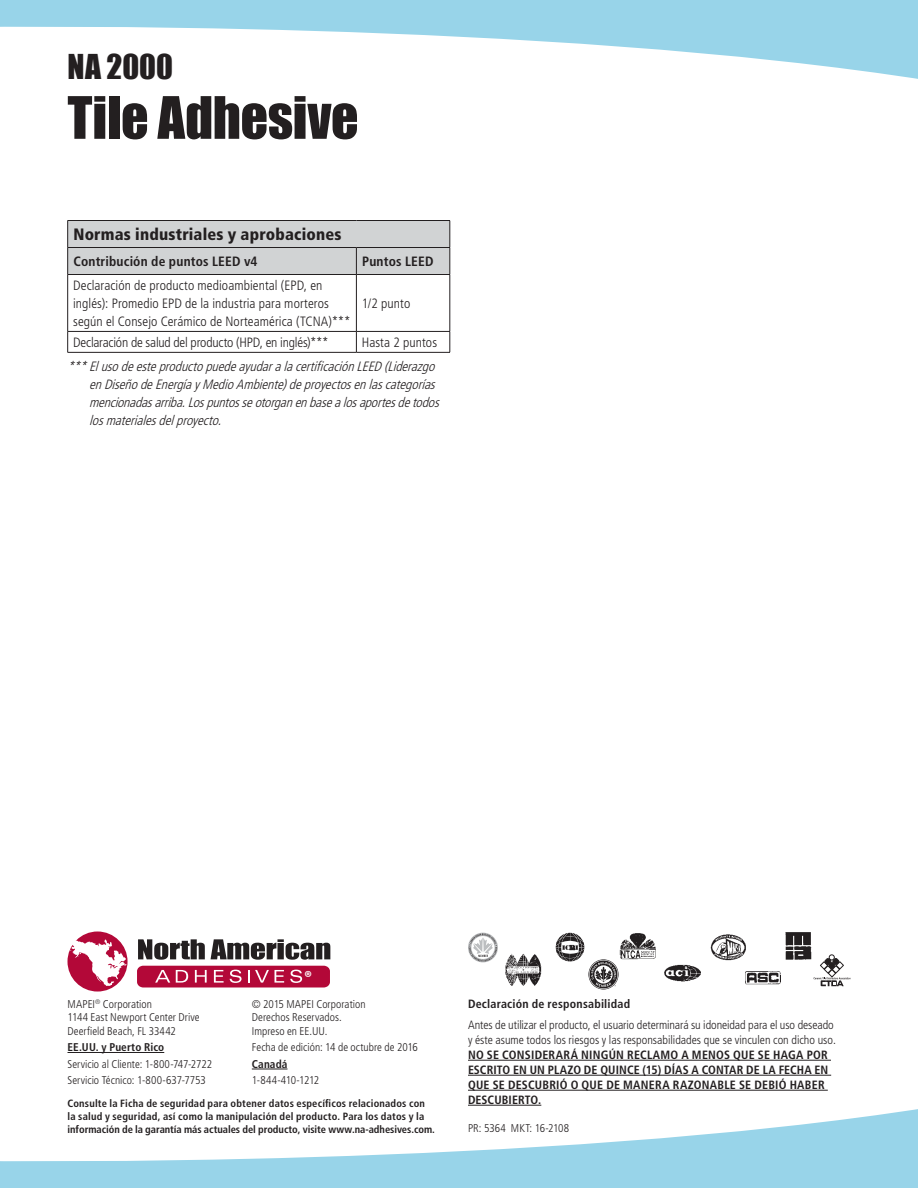
<style>
.page{position:relative;width:918px;height:1188px;background:#fff}
.page>*{position:absolute;margin:0;border:0;box-sizing:border-box;transform-origin:0 0}
.t1{font:54px "Impact";letter-spacing:-.01em;color:#231f20}
.t2{font:31.5px "Impact";color:#231f20}
.t3{font:700 17.7px "Myriad Pro";color:#fff}
.t4{font:900 condensed 16.5px "Frutiger LT Std";letter-spacing:.01em;color:#231f20}
.t5{font:italic 300 condensed 13.5px/18px "Frutiger LT Std";color:#231f20}
.t6{font:300 condensed 13.5px/18px "Frutiger LT Std";letter-spacing:.005em;color:#231f20}
.t7{font:300 condensed 13.5px "Frutiger LT Std";letter-spacing:-.015em;color:#231f20}
.t8{font:700 condensed 13.5px "Frutiger LT Std";letter-spacing:.015em;color:#231f20}
.t9{font:700 condensed 12px/15px "Frutiger LT Std";letter-spacing:.015em;color:#231f20}
.t10{font:300 condensed 12px/15px "Frutiger LT Std";letter-spacing:-.005em;color:#231f20}
.t11{font:300 condensed 11.25px/13.5px "Frutiger LT Std";letter-spacing:.005em;color:#231f20}
.t12{font:700 condensed 11.25px "Frutiger LT Std";letter-spacing:.01em;color:#231f20}
.t13{font:300 condensed 11.25px "Frutiger LT Std";letter-spacing:-.04em;color:#231f20}
.t14{font:700 condensed 10.5px/12.6px "Frutiger LT Std";letter-spacing:.015em;color:#231f20}
</style>
<div class="page">
<div style="left:68px;top:932px;width:60px;height:60px;background:#b30838;border-radius:50%"></div>
<svg style="left:138px;top:939px;width:67px;height:21px"></svg>
<svg style="left:211px;top:939px;width:119px;height:21px"></svg>
<svg style="left:70px;top:939px;width:57px;height:47px"></svg>
<div style="left:137px;top:966px;width:193px;height:21px;background:#b30838;border-radius:6px"></div>
<svg style="left:155px;top:970px;width:15px;height:13px"></svg>
<svg style="left:176px;top:970px;width:12px;height:13px"></svg>
<svg style="left:195px;top:970px;width:12px;height:13px"></svg>
<svg style="left:214px;top:970px;width:10px;height:13px"></svg>
<svg style="left:230px;top:970px;width:12px;height:13px"></svg>
<svg style="left:248px;top:970px;width:21px;height:13px"></svg>
<svg style="left:275px;top:970px;width:9px;height:13px"></svg>
<svg style="left:290px;top:970px;width:12px;height:13px"></svg>
<svg style="left:0;top:1109px;width:918px;height:79px;fill:#98d4e9"></svg>
<svg style="left:0;top:0;width:918px;height:79px;fill:#98d4e9"></svg>
<hr style="left:68px;top:220px;width:288px;height:1px;background:#231f20">
<hr style="left:356px;top:220px;width:94px;height:1px;background:#231f20">
<hr style="left:67px;top:275px;width:1px;height:56px;background:#231f20">
<hr style="left:356px;top:275px;width:1px;height:56px;background:#231f20">
<hr style="left:450px;top:275px;width:1px;height:56px;background:#231f20">
<hr style="left:68px;top:331px;width:288px;height:1px;background:#231f20">
<svg style="left:67px;top:332px;width:1px;height:20px"></svg>
<hr style="left:356px;top:331px;width:94px;height:1px;background:#231f20">
<svg style="left:356px;top:332px;width:1px;height:20px"></svg>
<svg style="left:450px;top:332px;width:1px;height:20px"></svg>
<hr style="left:68px;top:352px;width:288px;height:1px;background:#231f20">
<hr style="left:356px;top:352px;width:94px;height:1px;background:#231f20">
<div style="left:67px;top:221px;width:384px;height:54px;background:#d1d3d4"></div>
<hr style="left:68px;top:274px;width:288px;height:1px;background:#231f20">
<hr style="left:356px;top:274px;width:94px;height:1px;background:#231f20">
<svg style="left:468px;top:933px;width:30px;height:29px"></svg>
<svg style="left:556px;top:933px;width:63px;height:56px"></svg>
<img style="left:505px;top:954px;width:37px;height:32px">
<div style="left:820px;top:962px;width:8px;height:7px;border:1px solid #231f20;border-radius:3px"></div>
<div style="left:824px;top:966px;width:8px;height:7px;border:1px solid #231f20;border-radius:3px"></div>
<div style="left:828px;top:969px;width:8px;height:8px;border:1px solid #231f20;border-radius:3px"></div>
<div style="left:832px;top:966px;width:8px;height:7px;border:1px solid #231f20;border-radius:3px"></div>
<div style="left:836px;top:962px;width:8px;height:7px;border:1px solid #231f20;border-radius:3px"></div>
<svg style="left:824px;top:955px;width:15px;height:14px"></svg>
<svg style="left:814px;top:976px;width:36px;height:10px"></svg>
<img style="left:710px;top:934px;width:36px;height:27px">
<img style="left:619px;top:933px;width:37px;height:27px">
<img style="left:745px;top:971px;width:35px;height:13px">
<img style="left:664px;top:964px;width:36px;height:18px">
<img style="left:785px;top:932px;width:26px;height:28px">
<svg style="left:66px;top:32px;width:109px;height:47px"></svg>
<hr style="left:468px;top:1060px;width:363px;height:1px;background:#231f20">
<hr style="left:468px;top:1075px;width:363px;height:1px;background:#231f20">
<hr style="left:468px;top:1090px;width:360px;height:1px;background:#231f20">
<hr style="left:468px;top:1105px;width:73px;height:1px;background:#231f20">
<hr style="left:68px;top:1052px;width:96px;height:1px;background:#231f20">
<hr style="left:252px;top:1069px;width:36px;height:1px;background:#231f20">
<h2 class="t2" style="left:68px;top:42px;width:107px">NA 2000</h2>
<h1 class="t1" style="left:68px;top:76px;width:293px">Tile Adhesive</h1>
<h3 class="t4" style="left:73px;top:225px;width:269px">Normas industriales y aprobaciones</h3>
<p class="t8" style="left:73px;top:253px;width:186px">Contribución de puntos LEED v4</p>
<p class="t8" style="left:362px;top:253px;width:73px">Puntos LEED</p>
<p class="t6" style="left:73px;top:277px;width:279px">Declaración de producto medioambiental (EPD, en inglés): Promedio EPD de la industria para morteros según el Consejo Cerámico de Norteamérica (TCNA)***</p>
<p class="t6" style="left:362px;top:295px;width:50px">1/2 punto</p>
<p class="t7" style="left:73px;top:335px;width:257px">Declaración de salud del producto (HPD, en inglés)***</p>
<p class="t6" style="left:362px;top:333px;width:77px">Hasta 2 puntos</p>
<p class="t5" style="left:89px;top:357px;width:355px;text-indent:-22px">***ElusodeesteproductopuedeayudaralacertificaciónLEED(Liderazgo enDiseñodeEnergíayMedioAmbiente)deproyectosenlascategorías mencionadasarriba.Lospuntosseotorganenbasealosaportesdetodos losmaterialesdelproyecto.</p>
<p class="t11" style="left:68px;top:997px;width:134px">MAPEI<sup>®</sup> Corporation<br>1144 East Newport Center Drive<br>Deerfield Beach, FL 33442</p>
<p class="t12" style="left:68px;top:1041px;width:98px">EE.UU. y Puerto Rico</p>
<p class="t11" style="left:68px;top:1056px;width:146px;line-height:16.5px">Servicio al Cliente: 1-800-747-2722<br>Servicio Técnico: 1-800-637-7753</p>
<h3 class="t3" style="left:304px;top:965px;width:10px">®</h3>
<p class="t11" style="left:252px;top:997px;width:115px">© 2015 MAPEI Corporation<br>Derechos Reservados.<br>Impreso en EE.UU.</p>
<p class="t11" style="left:252px;top:1041px;width:168px">Fecha de edición: 14 de octubre de 2016</p>
<p class="t12" style="left:252px;top:1057px;width:37px">Canadá</p>
<p class="t13" style="left:252px;top:1074px;width:69px">1-844-410-1212</p>
<p class="t14" style="left:68px;top:1097px;width:369px">Consulte la Ficha de seguridad para obtener datos específicos relacionados con la salud y seguridad, así como la manipulación del producto. Para los datos y la información de la garantía más actuales del producto, visite www.na-adhesives.com.</p>
<p class="t9" style="left:468px;top:996px;width:164px">Declaración de responsabilidad</p>
<p class="t10" style="left:468px;top:1018px;width:369px">Antes de utilizar el producto, el usuario determinará su idoneidad para el uso deseado y éste asume todos los riesgos y las responsabilidades que se vinculen con dicho uso.</p>
<p class="t9" style="left:468px;top:1047px;width:362px">NO SE CONSIDERARÁ NINGÚN RECLAMO A MENOS QUE SE HAGA POR ESCRITO EN UN PLAZO DE QUINCE (15) DÍAS A CONTAR DE LA FECHA EN QUE SE DESCUBRIÓ O QUE DE MANERA RAZONABLE SE DEBIÓ HABER DESCUBIERTO.</p>
<p class="t11" style="left:468px;top:1122px;width:103px">PR: 5364 MKT: 16-2108</p>
</div>
